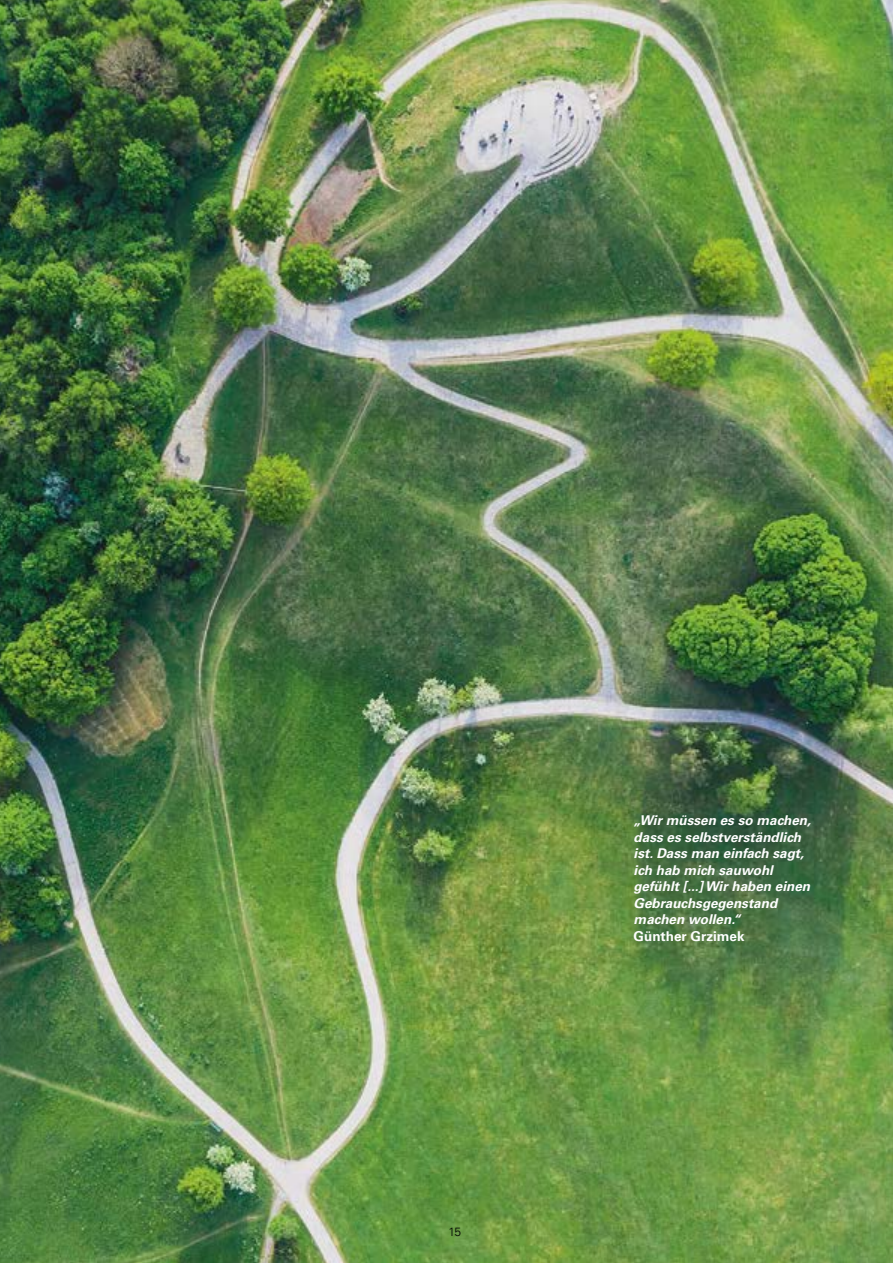
<style>
.page{position:relative;width:893px;height:1263px;background:#fff}
.page>*{position:absolute;margin:0;border:0;box-sizing:border-box;transform-origin:0 0}
.Copy_schwarz{font:italic 700 13.5px/16.5px "Univers LT Std";color:#fff}
.Copy_schwarz-2{font:700 13.5px "Univers LT Std";color:#fff}
.t1{font:300 12px "Univers LT Std";color:#000}
</style>
<div class="page">
<img style="left:0;top:0;width:893px;height:1263px">
<p class="t1" style="left:448px;top:1224px;width:14px">15</p>
<p class="Copy_schwarz" style="left:634px;top:813px;width:179px">„Wir müssen es so machen, dass es selbstverständlich ist. Dass man einfach sagt, ich hab mich sauwohl gefühlt [...] Wir haben einen<br>Gebrauchsgegenstand machen wollen.“</p>
<p class="Copy_schwarz-2" style="left:634px;top:928px;width:113px">Günther Grzimek</p>
</div>
